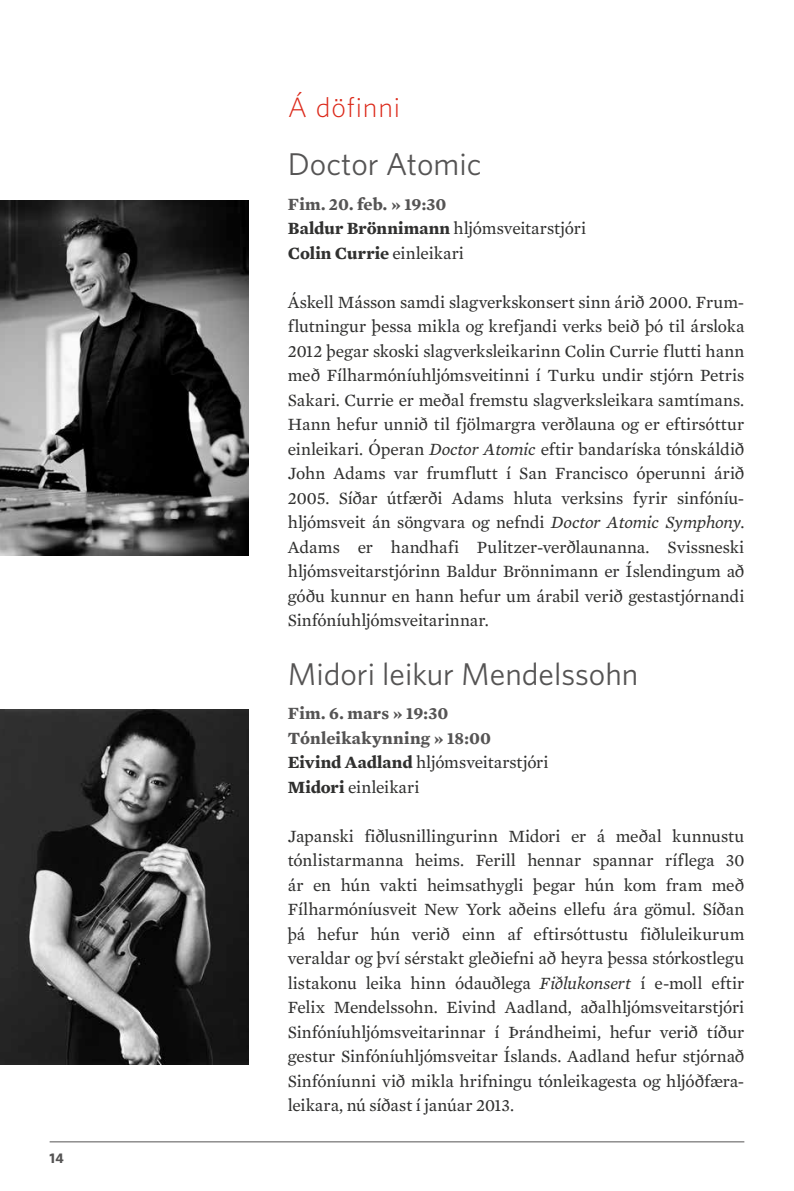
<style>
.page{position:relative;width:794px;height:1191px;background:#fff}
.page>*{position:absolute;margin:0;border:0;box-sizing:border-box;transform-origin:0 0}
.t1{font:31.5px "Whitney";color:#555454}
.t2{font:300 28px "Whitney";letter-spacing:.03em;color:#dc291a}
.t3{font:17.5px/24.5px "Mercury Text G2";letter-spacing:-.005em;color:#30302f;text-align:justify}
.t4{font:700 17.5px/24.5px "Mercury Text G2";letter-spacing:.02em;color:#555454}
.t5{font:700 14px "Whitney";color:#555454}
.s1{font-weight:700;color:#555454}
.s2{font-weight:700}
.s3{font-style:italic}
.s4{color:#30302f}
.s5{font-weight:400;color:#30302f}
</style>
<div class="page">
<hr style="left:50px;top:1141px;width:694px;height:1px;background:#555454">
<img style="left:0;top:200px;width:248px;height:355px">
<img style="left:0;top:709px;width:248px;height:355px">
<p class="t5" style="left:50px;top:1150px;width:16px">14</p>
<h2 class="t2" style="left:288px;top:91px;width:114px">Á döfinni</h2>
<h1 class="t1" style="left:288px;top:146px;width:195px">Doctor Atomic</h1>
<p class="t3" style="left:288px;top:192px;width:300px;text-align:left"><span class="s1">Fim. 20. feb. » 19:30<br></span><span class="s2">Baldur Brönnimann</span> hljómsveitarstjóri<br><span class="s2">Colin Currie</span> einleikari</p>
<p class="t3" style="left:288px;top:290px;width:458px">Áskell Másson samdi slagverkskonsert sinn árið 2000. Frum&shy;flutningur þessa mikla og krefjandi verks beið þó til ársloka 2012 þegar skoski slagverksleikarinn Colin Currie flutti hann með Fílharmóníuhljómsveitinni í Turku undir stjórn Petris Sakari. Currie er meðal fremstu slagverksleikara samtímans.<br>Hann hefur unnið til fjölmargra verðlauna og er eftirsóttur einleikari. Óperan <span class="s3">Doctor Atomic</span> eftir bandaríska tónskáldið John Adams var frumflutt í San Francisco óperunni árið 2005. Síðar útfærði Adams hluta verksins fyrir sinfóníu&shy;hljómsveit án söngvara og nefndi <span class="s3">Doctor Atomic Symphony</span>.<br>Adams er handhafi Pulitzer-verðlaunanna. Svissneski hljómsveitarstjórinn Baldur Brönnimann er Íslendingum að góðu kunnur en hann hefur um árabil verið gestastjórnandi Sinfóníuhljómsveitarinnar.</p>
<h1 class="t1" style="left:288px;top:655px;width:352px">Midori leikur Mendelssohn</h1>
<p class="t4" style="left:288px;top:701px;width:262px">Fim. 6. mars » 19:30<br>Tónleikakynning » 18:00<br><span class="s4">Eivind Aadland</span> <span class="s5">hljómsveitarstjóri<br></span><span class="s4">Midori</span> <span class="s5">einleikari</span></p>
<p class="t3" style="left:288px;top:823px;width:458px">Japanski fiðlusnillingurinn Midori er á meðal kunnustu tónlistarmanna heims. Ferill hennar spannar ríflega 30 ár en hún vakti heimsathygli þegar hún kom fram með Fílharmóníusveit New York aðeins ellefu ára gömul. Síðan þá hefur hún verið einn af eftirsóttustu fiðluleikurum veraldar og því sérstakt gleðiefni að heyra þessa stórkostlegu listakonu leika hinn ódauðlega <span class="s3">Fiðlukonsert</span> í e-moll eftir Felix Mendelssohn. Eivind Aadland, aðalhljómsveitarstjóri Sinfóníuhljómsveitarinnar í Þrándheimi, hefur verið tíður gestur Sinfóníuhljómsveitar Íslands. Aadland hefur stjórnað Sinfóníunni við mikla hrifningu tónleikagesta og hljóðfæra&shy;leikara, nú síðast í janúar 2013.</p>
</div>
